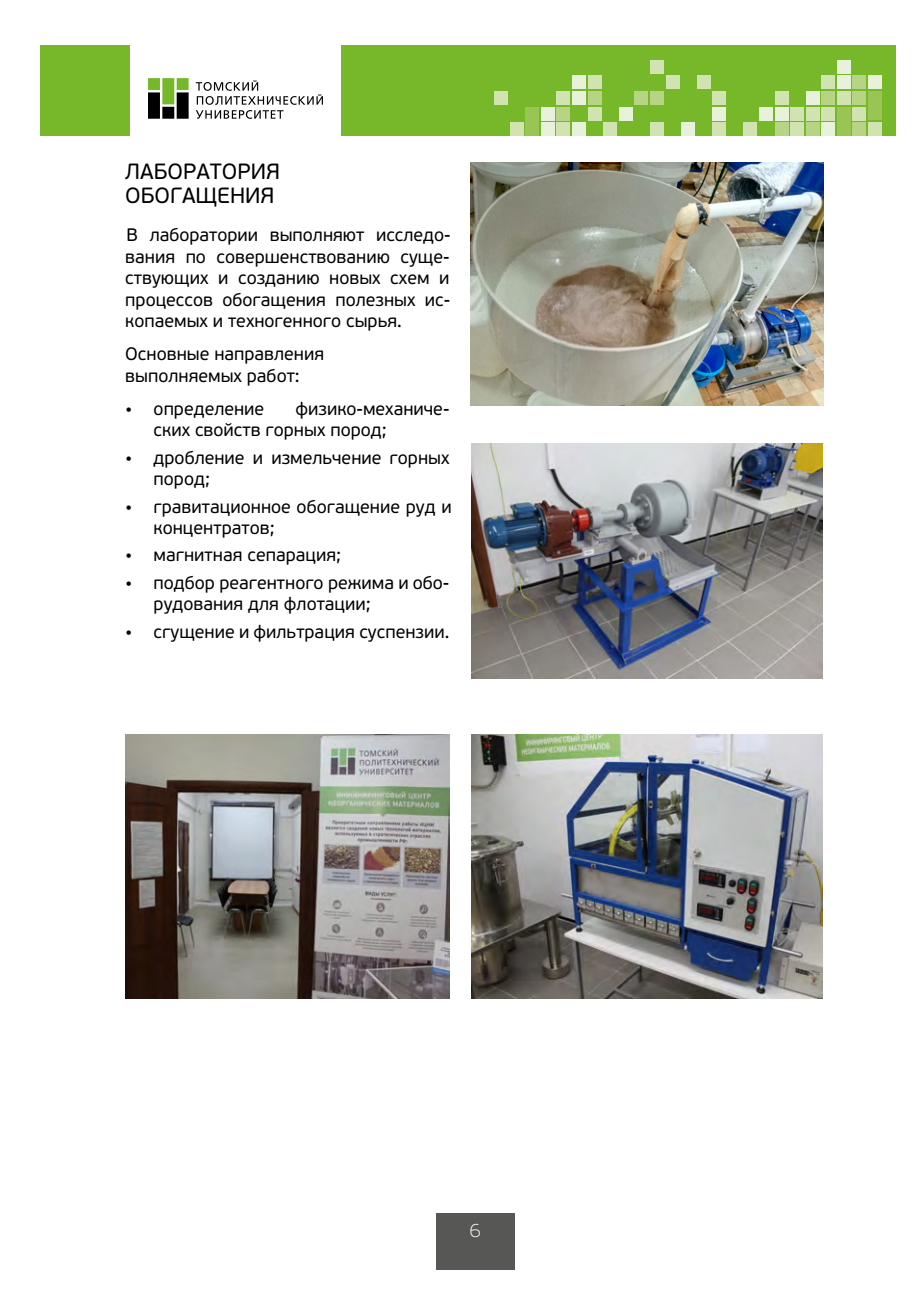
<style>
.page{position:relative;width:915px;height:1312px;background:#fff}
.page>*{position:absolute;margin:0;border:0;box-sizing:border-box;transform-origin:0 0}
.t1{font:22px/24px "PF Beau Sans Pro";color:#000}
.t2{font:100 19.2px "PF Beau Sans Pro";color:#fff}
.t3{font:18px/21.6px "PF Beau Sans Pro";color:#000}
</style>
<div class="page">
<div style="left:436px;top:1213px;width:78px;height:56px;background:#575756"></div>
<div style="left:40px;top:45px;width:855px;height:91px;background:#76b82a"></div>
<div style="left:130px;top:45px;width:211px;height:92px;background:#fff"></div>
<svg style="left:196px;top:80px;width:127px;height:39px"></svg>
<svg style="left:148px;top:78px;width:41px;height:41px;background:#59703e"></svg>
<div style="left:526px;top:107px;width:13px;height:29px;background:#99c555"></div>
<div style="left:837px;top:107px;width:13px;height:29px;background:#99c555"></div>
<div style="left:868px;top:91px;width:13px;height:29px;background:#99c555"></div>
<div style="left:634px;top:91px;width:14px;height:13px;background:#b6d484"></div>
<div style="left:588px;top:91px;width:13px;height:13px;background:#b6d484"></div>
<div style="left:557px;top:107px;width:13px;height:13px;background:#b6d484"></div>
<div style="left:650px;top:91px;width:13px;height:13px;background:#b6d484"></div>
<div style="left:775px;top:122px;width:13px;height:14px;background:#b6d484"></div>
<div style="left:806px;top:122px;width:13px;height:14px;background:#b6d484"></div>
<div style="left:821px;top:91px;width:14px;height:13px;background:#b6d484"></div>
<div style="left:853px;top:122px;width:13px;height:14px;background:#b6d484"></div>
<div style="left:853px;top:91px;width:13px;height:13px;background:#b6d484"></div>
<div style="left:853px;top:76px;width:13px;height:13px;background:#b6d484"></div>
<div style="left:603px;top:122px;width:13px;height:14px;background:#d0e3b0"></div>
<div style="left:588px;top:76px;width:13px;height:13px;background:#d0e3b0"></div>
<div style="left:588px;top:107px;width:13px;height:13px;background:#d0e3b0"></div>
<div style="left:557px;top:122px;width:13px;height:14px;background:#d0e3b0"></div>
<div style="left:557px;top:91px;width:13px;height:13px;background:#d0e3b0"></div>
<div style="left:510px;top:122px;width:13px;height:14px;background:#d0e3b0"></div>
<div style="left:494px;top:91px;width:14px;height:13px;background:#d0e3b0"></div>
<div style="left:650px;top:122px;width:13px;height:14px;background:#d0e3b0"></div>
<div style="left:650px;top:60px;width:13px;height:13px;background:#d0e3b0"></div>
<div style="left:666px;top:76px;width:13px;height:13px;background:#d0e3b0"></div>
<div style="left:697px;top:76px;width:13px;height:13px;background:#d0e3b0"></div>
<div style="left:713px;top:122px;width:13px;height:14px;background:#d0e3b0"></div>
<div style="left:713px;top:91px;width:13px;height:13px;background:#d0e3b0"></div>
<div style="left:744px;top:122px;width:13px;height:14px;background:#d0e3b0"></div>
<div style="left:775px;top:91px;width:13px;height:13px;background:#d0e3b0"></div>
<div style="left:790px;top:122px;width:13px;height:14px;background:#d0e3b0"></div>
<div style="left:790px;top:107px;width:13px;height:13px;background:#d0e3b0"></div>
<div style="left:806px;top:107px;width:13px;height:13px;background:#d0e3b0"></div>
<div style="left:821px;top:107px;width:14px;height:13px;background:#d0e3b0"></div>
<div style="left:821px;top:76px;width:14px;height:13px;background:#d0e3b0"></div>
<div style="left:837px;top:91px;width:13px;height:13px;background:#d0e3b0"></div>
<div style="left:853px;top:107px;width:13px;height:13px;background:#d0e3b0"></div>
<div style="left:868px;top:122px;width:13px;height:14px;background:#d0e3b0"></div>
<div style="left:619px;top:107px;width:13px;height:13px;background:#e8f1da"></div>
<div style="left:572px;top:122px;width:13px;height:14px;background:#e8f1da"></div>
<div style="left:572px;top:91px;width:13px;height:13px;background:#e8f1da"></div>
<div style="left:572px;top:76px;width:13px;height:13px;background:#e8f1da"></div>
<div style="left:541px;top:122px;width:13px;height:14px;background:#e8f1da"></div>
<div style="left:541px;top:107px;width:13px;height:13px;background:#e8f1da"></div>
<div style="left:681px;top:122px;width:14px;height:14px;background:#e8f1da"></div>
<div style="left:713px;top:107px;width:13px;height:13px;background:#e8f1da"></div>
<div style="left:759px;top:107px;width:13px;height:13px;background:#e8f1da"></div>
<div style="left:775px;top:107px;width:13px;height:13px;background:#e8f1da"></div>
<div style="left:806px;top:91px;width:13px;height:13px;background:#e8f1da"></div>
<div style="left:821px;top:122px;width:14px;height:14px;background:#e8f1da"></div>
<div style="left:837px;top:76px;width:13px;height:13px;background:#e8f1da"></div>
<div style="left:837px;top:60px;width:13px;height:13px;background:#e8f1da"></div>
<div style="left:868px;top:76px;width:13px;height:13px;background:#e8f1da"></div>
<img style="left:125px;top:734px;width:324px;height:264px">
<img style="left:471px;top:444px;width:352px;height:234px">
<img style="left:471px;top:734px;width:352px;height:264px">
<img style="left:470px;top:162px;width:353px;height:244px">
<p class="t1" style="left:125px;top:161px;width:156px">ЛАБОРАТОРИЯ<br>ОБОГАЩЕНИЯ</p>
<p class="t3" style="left:125px;top:226px;width:327px;text-align:justify">В лаборатории выполняют исследо&shy;вания по совершенствованию суще&shy;ствующих и созданию новых схем и процессов обогащения полезных ис&shy;копаемых и техногенного сырья.</p>
<p class="t3" style="left:125px;top:345px;width:200px">Основные направления выполняемых работ:</p>
<p class="t3" style="left:125px;top:399px;width:140px">• определение</p>
<p class="t3" style="left:154px;top:399px;width:297px;text-indent:142px">физико-механиче&shy;ских свойств горных пород;</p>
<p class="t3" style="left:154px;top:448px;width:297px;text-indent:-28px">• дробление и измельчение горных пород;</p>
<p class="t3" style="left:154px;top:497px;width:300px;text-indent:-28px">• гравитационное обогащение руд и концентратов;</p>
<p class="t3" style="left:125px;top:546px;width:217px">• магнитная сепарация;</p>
<p class="t3" style="left:154px;top:573px;width:297px;text-indent:-28px">• подбор реагентного режима и обо&shy;рудования для флотации;</p>
<p class="t3" style="left:125px;top:622px;width:326px">• сгущение и фильтрация суспензии.</p>
<p class="t2" style="left:470px;top:1222px;width:12px">6</p>
</div>
